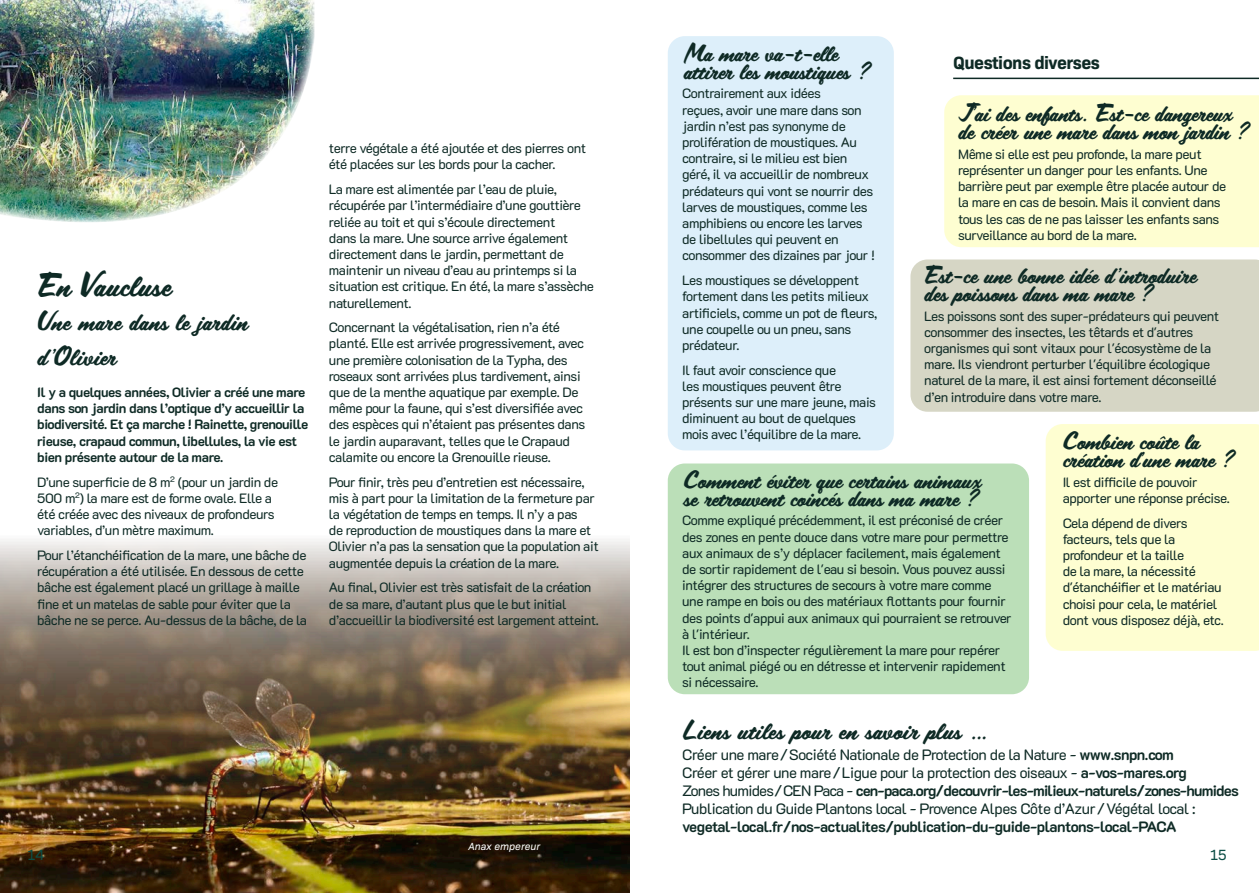
<style>
.page{position:relative;width:1259px;height:893px;background:#fff}
.page>*{position:absolute;margin:0;border:0;box-sizing:border-box;transform-origin:0 0}
.t1{font:30px "Scriptorama JF Tradeshow";color:#0e2a25}
.t2{font:24px/34.5px "Scriptorama JF Tradeshow";color:#0e2a25}
.t3{font:22.5px/18px "Scriptorama JF Tradeshow";letter-spacing:-.02em;color:#0e2a25}
.t4{font:700 18px "Bio Sans";letter-spacing:-.03em;color:#0e2a25}
.t5{font:15px/18px "K2 D";letter-spacing:-.03em;color:#0e2a25}
.t6{font:700 15px "K2 D";letter-spacing:-.045em;color:#0e2a25}
.t7{font:15px "Bio Sans";color:#0c4e46}
.t8{font:13.5px/16.2px "K2 D";letter-spacing:-.03em;color:#0e2a25}
.t9{font:700 13.5px/16.2px "K2 D";letter-spacing:-.03em;color:#0e2a25}
.t10{font:italic 10.5px "Bio Sans";color:#fff}
.s1{font-weight:700}
</style>
<div class="page">
<div style="left:668px;top:36px;width:226px;height:414px;background:#ddeffa;border-radius:17px"></div>
<div style="left:668px;top:463px;width:361px;height:231px;background:#bbdfb8;border-radius:17px"></div>
<img style="left:0;top:539px;width:629px;height:354px">
<img style="left:0;top:0;width:315px;height:222px">
<hr style="left:953px;top:78px;width:306px;height:1px;background:#0e2a25">
<div style="left:944px;top:95px;width:315px;height:152px;background:#fefed1"></div>
<div style="left:910px;top:259px;width:349px;height:153px;background:#d6d6c5"></div>
<div style="left:1045px;top:424px;width:214px;height:227px;background:#fefed1"></div>
<h1 class="t1" style="left:37px;top:264px;width:135px">En Vaucluse</h1>
<h2 class="t2" style="left:37px;top:304px;width:212px">Une mare dans le jardin d’Olivier</h2>
<p class="t9" style="left:37px;top:384px;width:272px">Il y a quelques années, Olivier a créé une mare dans son jardin dans l’optique d’y accueillir la biodiversité. Et ça marche ! Rainette, grenouille rieuse, crapaud commun, libellules, la vie est bien présente autour de la mare.</p>
<p class="t8" style="left:37px;top:474px;width:242px">D’une superficie de 8 m<sup>2</sup> (pour un jardin de 500 m<sup>2</sup>) la mare est de forme ovale. Elle a été créée avec des niveaux de profondeurs variables, d’un mètre maximum.</p>
<p class="t8" style="left:37px;top:547px;width:271px">Pour l’étanchéification de la mare, une bâche de récupération a été utilisée. En dessous de cette bâche est également placé un grillage à maille fine et un matelas de sable pour éviter que la bâche ne se perce. Au-dessus de la bâche, de la</p>
<p class="t8" style="left:329px;top:140px;width:259px">terre végétale a été ajoutée et des pierres ont été placées sur les bords pour la cacher.</p>
<p class="t8" style="left:329px;top:181px;width:266px">La mare est alimentée par l’eau de pluie, récupérée par l’intermédiaire d’une gouttière reliée au toit et qui s’écoule directement<br>dans la mare. Une source arrive également directement dans le jardin, permettant de maintenir un niveau d’eau au printemps si la situation est critique. En été, la mare s’assèche naturellement.</p>
<p class="t8" style="left:329px;top:319px;width:258px">Concernant la végétalisation, rien n’a été planté. Elle est arrivée progressivement, avec une première colonisation de la Typha, des roseaux sont arrivées plus tardivement, ainsi que de la menthe aquatique par exemple. De même pour la faune, qui s’est diversifiée avec des espèces qui n’étaient pas présentes dans le jardin auparavant, telles que le Crapaud calamite ou encore la Grenouille rieuse.</p>
<p class="t8" style="left:329px;top:474px;width:271px">Pour finir, très peu d’entretien est nécessaire, mis à part pour la limitation de la fermeture par la végétation de temps en temps. Il n’y a pas<br>de reproduction de moustiques dans la mare et Olivier n’a pas la sensation que la population ait augmentée depuis la création de la mare.</p>
<p class="t8" style="left:329px;top:580px;width:271px">Au final, Olivier est très satisfait de la création de sa mare, d’autant plus que le but initial d’accueillir la biodiversité est largement atteint.</p>
<p class="t7" style="left:27px;top:843px;width:19px">14</p>
<p class="t10" style="left:468px;top:838px;width:73px">Anax empereur</p>
<h3 class="t3" style="left:683px;top:44px;width:190px">Ma mare va-t-elle attirer les moustiques ?</h3>
<p class="t8" style="left:682px;top:86px;width:194px">Contrairement aux idées<br>reçues, avoir une mare dans son jardin n’est pas synonyme de prolifération de moustiques. Au contraire, si le milieu est bien géré, il va accueillir de nombreux prédateurs qui vont se nourrir des larves de moustiques, comme les amphibiens ou encore les larves de libellules qui peuvent en consommer des dizaines par jour !</p>
<p class="t8" style="left:682px;top:272px;width:197px">Les moustiques se développent fortement dans les petits milieux artificiels, comme un pot de fleurs, une coupelle ou un pneu, sans prédateur.</p>
<p class="t8" style="left:682px;top:362px;width:195px">Il faut avoir conscience que<br>les moustiques peuvent être présents sur une mare jeune, mais diminuent au bout de quelques mois avec l’équilibre de la mare.</p>
<h3 class="t4" style="left:953px;top:49px;width:148px">Questions diverses</h3>
<h3 class="t3" style="left:958px;top:104px;width:294px">J’ai des enfants. Est-ce dangereux de créer une mare dans mon jardin ?</h3>
<p class="t8" style="left:958px;top:146px;width:270px">Même si elle est peu profonde, la mare peut représenter un danger pour les enfants. Une barrière peut par exemple être placée autour de la mare en cas de besoin. Mais il convient dans tous les cas de ne pas laisser les enfants sans surveillance au bord de la mare.</p>
<h3 class="t3" style="left:924px;top:266px;width:274px">Est-ce une bonne idée d’introduire des poissons dans ma mare ?</h3>
<p class="t8" style="left:924px;top:308px;width:296px">Les poissons sont des super-prédateurs qui peuvent consommer des insectes, les têtards et d'autres organismes qui sont vitaux pour l'écosystème de la mare. Ils viendront perturber l'équilibre écologique naturel de la mare, il est ainsi fortement déconseillé d’en introduire dans votre mare.</p>
<h3 class="t3" style="left:1062px;top:431px;width:175px">Combien coûte la création d'une mare ?</h3>
<h3 class="t3" style="left:683px;top:471px;width:299px">Comment éviter que certains animaux se retrouvent coincés dans ma mare ?</h3>
<p class="t8" style="left:682px;top:513px;width:331px">Comme expliqué précédemment, il est préconisé de créer des zones en pente douce dans votre mare pour permettre aux animaux de s’y déplacer facilement, mais également de sortir rapidement de l'eau si besoin. Vous pouvez aussi intégrer des structures de secours à votre mare comme une rampe en bois ou des matériaux flottants pour fournir des points d'appui aux animaux qui pourraient se retrouver à l'intérieur.<br>Il est bon d’inspecter régulièrement la mare pour repérer tout animal piégé ou en détresse et intervenir rapidement si nécessaire.</p>
<h2 class="t2" style="left:682px;top:713px;width:301px">Liens utiles pour en savoir plus …</h2>
<p class="t8" style="left:1062px;top:474px;width:169px">Il est difficile de pouvoir apporter une réponse précise.</p>
<p class="t8" style="left:1062px;top:515px;width:163px">Cela dépend de divers facteurs, tels que la profondeur et la taille<br>de la mare, la nécessité d'étanchéifier et le matériau choisi pour cela, le matériel dont vous disposez déjà, etc.</p>
<p class="t5" style="left:682px;top:746px;width:558px">Créer une mare/Société Nationale de Protection de la Nature - <span class="s1">www.snpn.com<br></span>Créer et gérer une mare/Ligue pour la protection des oiseaux - <span class="s1">a-vos-mares.org<br></span>Zones humides/CEN Paca - <span class="s1">cen-paca.org/decouvrir-les-milieux-naturels/zones-humides </span>Publication du Guide Plantons local - Provence Alpes Côte d’Azur/Végétal local :</p>
<p class="t6" style="left:682px;top:818px;width:496px">vegetal-local.fr/nos-actualites/publication-du-guide-plantons-local-PACA</p>
<p class="t7" style="left:1209px;top:843px;width:19px">15</p>
</div>
